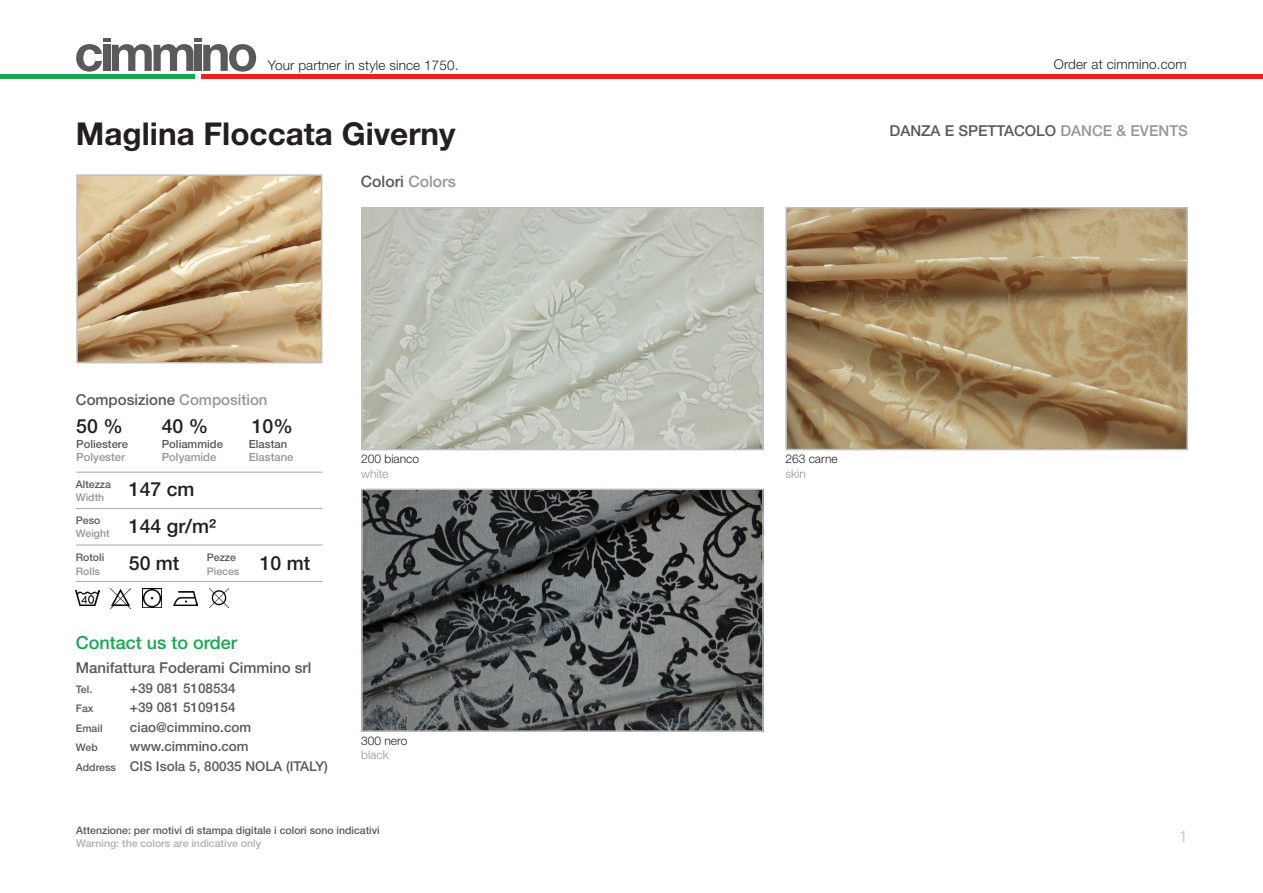
<style>
.page{position:relative;width:1263px;height:893px;background:#fff}
.page>*{position:absolute;margin:0;border:0;box-sizing:border-box;transform-origin:0 0}
.titolo_articolo{font:700 31.5px "Helvetica Neue LT Pro";color:#231f20}
.composizione_articol{font:500 19.5px "Helvetica Neue LT Pro";color:#231f20}
.composizione_articol-2{font:500 18px "Helvetica Neue LT Pro";color:#1aa64f}
.Numeri_pagine{font:condensed 16.5px "Helvetica Neue LT Pro";color:#cbc8c9}
.composizione_articol-3{font:500 15.75px "Helvetica Neue LT Pro";color:#59595b}
.composizione_articol-4{font:500 15px "Helvetica Neue LT Pro";color:#59595b}
.composizione_articol-5{font:500 13.5px "Helvetica Neue LT Pro";color:#59595b}
.t1{font:300 13.5px "Helvetica Neue LT Pro";letter-spacing:.01em;color:#231f20}
.t2{font:300 13.5px "Helvetica Neue LT Pro";letter-spacing:.01em;color:#241f21}
.didascalie{font:300 12px "Helvetica Neue LT Pro";color:#231f20}
.didascalie-2{font:300 12px "Helvetica Neue LT Pro";color:#959696}
.composizione_articol-6{font:500 11.25px "Helvetica Neue LT Pro";color:#59595b}
.composizione_articol-7{font:500 11.25px "Helvetica Neue LT Pro";color:#959696}
.composizione_articol-8{font:500 10.5px "Helvetica Neue LT Pro";color:#59595b}
.composizione_articol-9{font:500 10.5px "Helvetica Neue LT Pro";color:#b0afaf}
.composizione_articol-10{font:500 10.5px "Helvetica Neue LT Pro";color:#959696}
.s1{color:#959696}
.s2{font-size:10.5px}
</style>
<div class="page">
<svg style="left:76px;top:38px;width:180px;height:34px"></svg>
<div style="left:202px;top:74px;width:1061px;height:5px;background:#ee2026"></div>
<div style="left:0;top:74px;width:195px;height:5px;background:#1aa64f"></div>
<img style="left:79px;top:177px;width:240px;height:183px">
<div style="left:76px;top:174px;width:246px;height:189px;border:2px solid #c0c0c0"></div>
<img style="left:364px;top:210px;width:397px;height:237px">
<div style="left:361px;top:207px;width:403px;height:243px;border:2px solid #c0c0c0"></div>
<img style="left:364px;top:492px;width:397px;height:237px">
<div style="left:361px;top:489px;width:403px;height:243px;border:2px solid #c0c0c0"></div>
<img style="left:788px;top:210px;width:397px;height:237px">
<div style="left:785px;top:207px;width:403px;height:243px;border:2px solid #c0c0c0"></div>
<hr style="left:76px;top:581px;width:246px;height:1px;background:#a8a9ad">
<hr style="left:76px;top:472px;width:246px;height:1px;background:#a8a9ad">
<hr style="left:76px;top:545px;width:246px;height:1px;background:#a8a9ad">
<hr style="left:76px;top:508px;width:246px;height:1px;background:#a8a9ad">
<img style="left:76px;top:591px;width:23px;height:14px">
<img style="left:111px;top:589px;width:20px;height:19px">
<img style="left:143px;top:588px;width:19px;height:19px">
<img style="left:174px;top:592px;width:23px;height:13px">
<img style="left:209px;top:589px;width:20px;height:18px">
<p class="t1" style="left:268px;top:57px;width:192px">Your partner in style since 1750.</p>
<p class="t2" style="left:1054px;top:56px;width:134px">Order at cimmino.com</p>
<p class="titolo_articolo" style="left:76px;top:114px;width:381px">Maglina Floccata Giverny</p>
<p class="composizione_articol-3" style="left:361px;top:172px;width:97px">Colori <span class="s1">Colors</span></p>
<p class="composizione_articol-4" style="left:76px;top:391px;width:193px">Composizione <span class="s1">Composition</span></p>
<p class="composizione_articol" style="left:76px;top:414px;width:48px">50 %</p>
<p class="composizione_articol" style="left:162px;top:414px;width:48px">40 %</p>
<p class="composizione_articol" style="left:252px;top:414px;width:43px">10%</p>
<p class="composizione_articol-6" style="left:76px;top:437px;width:53px">Poliestere</p>
<p class="composizione_articol-6" style="left:162px;top:437px;width:63px">Poliammide</p>
<p class="composizione_articol-6" style="left:249px;top:437px;width:40px">Elastan</p>
<p class="composizione_articol-7" style="left:76px;top:450px;width:50px">Polyester</p>
<p class="composizione_articol-7" style="left:162px;top:450px;width:56px">Polyamide</p>
<p class="composizione_articol-7" style="left:249px;top:450px;width:46px">Elastane</p>
<p class="composizione_articol-8" style="left:76px;top:478px;width:37px">Altezza</p>
<p class="composizione_articol-10" style="left:76px;top:491px;width:30px">Width</p>
<p class="composizione_articol-8" style="left:76px;top:514px;width:26px">Peso</p>
<p class="composizione_articol-10" style="left:76px;top:527px;width:35px">Weight</p>
<p class="composizione_articol-8" style="left:76px;top:551px;width:30px">Rotoli</p>
<p class="composizione_articol-10" style="left:76px;top:565px;width:26px">Rolls</p>
<p class="composizione_articol" style="left:129px;top:478px;width:67px">147 cm</p>
<p class="composizione_articol" style="left:129px;top:514px;width:89px">144 gr/m²</p>
<p class="composizione_articol" style="left:129px;top:551px;width:52px">50 mt</p>
<p class="composizione_articol" style="left:260px;top:551px;width:52px">10 mt</p>
<p class="composizione_articol-8" style="left:207px;top:551px;width:31px">Pezze</p>
<p class="composizione_articol-10" style="left:207px;top:565px;width:34px">Pieces</p>
<p class="composizione_articol-2" style="left:76px;top:631px;width:163px">Contact us to order</p>
<p class="composizione_articol-4" style="left:76px;top:659px;width:237px">Manifattura Foderami Cimmino srl</p>
<p class="composizione_articol-8" style="left:76px;top:683px;width:18px">Tel.</p>
<p class="composizione_articol-5" style="left:130px;top:680px;width:107px">+39 081 5108534</p>
<p class="composizione_articol-8" style="left:76px;top:702px;width:19px">Fax</p>
<p class="composizione_articol-5" style="left:130px;top:700px;width:107px">+39 081 5109154</p>
<p class="composizione_articol-8" style="left:76px;top:722px;width:28px">Email</p>
<p class="composizione_articol-5" style="left:130px;top:719px;width:123px">ciao@cimmino.com</p>
<p class="composizione_articol-8" style="left:76px;top:741px;width:23px">Web</p>
<p class="composizione_articol-5" style="left:130px;top:739px;width:120px">www.cimmino.com</p>
<p class="composizione_articol-5" style="left:76px;top:758px;width:254px"><span class="s2">Address</span> CIS Isola 5, 80035 NOLA (ITALY)</p>
<p class="didascalie" style="left:361px;top:452px;width:60px">200 bianco</p>
<p class="didascalie-2" style="left:361px;top:466px;width:29px">white</p>
<p class="didascalie" style="left:361px;top:733px;width:48px">300 nero</p>
<p class="didascalie-2" style="left:361px;top:747px;width:29px">black</p>
<p class="composizione_articol-8" style="left:76px;top:824px;width:305px">Attenzione: per motivi di stampa digitale i colori sono indicativi</p>
<p class="composizione_articol-9" style="left:76px;top:837px;width:186px">Warning: the colors are indicative only</p>
<p class="composizione_articol-4" style="left:889px;top:121px;width:300px">DANZA E SPETTACOLO <span class="s1">DANCE &amp; EVENTS</span></p>
<p class="didascalie" style="left:785px;top:452px;width:54px">263 carne</p>
<p class="didascalie-2" style="left:785px;top:466px;width:22px">skin</p>
<p class="Numeri_pagine" style="left:1179px;top:827px;width:9px">1</p>
</div>
